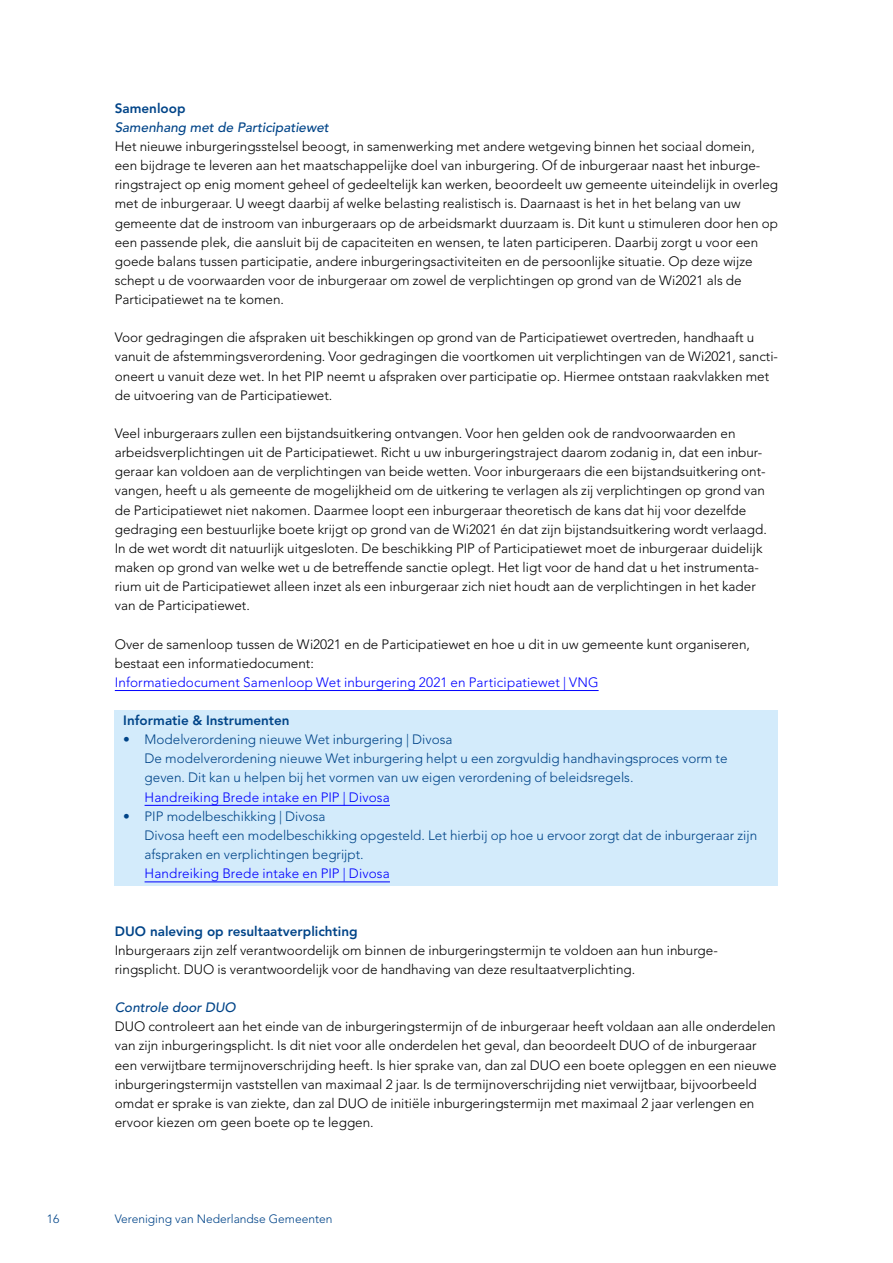
<style>
.page{position:relative;width:893px;height:1263px;background:#fff}
.page>*{position:absolute;margin:0;border:0;box-sizing:border-box;transform-origin:0 0}
.VNG_-_Broodtekst{font:300 13.5px/19.2px "Avenir LT Std";color:#000}
.t1{font:300 13.5px/19.2px "Avenir LT Std";color:#048}
.VNG_-_Broodtekst-2{font:300 13.5px "Avenir LT Std";letter-spacing:.01em;color:#00f}
.H3_-_VNG_-_Tussen_2{font:italic 500 13.5px "Avenir LT Std";color:#048}
.H2_-_VNG_-_Tussen_1{font:800 13.5px "Avenir LT Std";color:#048}
.VNG_-_Aceer_kop{font:800 13.5px "Avenir LT Std";color:#048}
.t2{font:300 12px "Avenir LT Std";color:#048}
.s1{color:#00f}
</style>
<div class="page">
<hr style="left:115px;top:690px;width:484px;height:1px;background:#00f">
<div style="left:115px;top:711px;width:663px;height:22px;background:#d3ebfb"></div>
<div style="left:115px;top:730px;width:663px;height:79px;background:#d3ebfb"></div>
<hr style="left:145px;top:805px;width:245px;height:1px;background:#00f">
<div style="left:115px;top:806px;width:663px;height:80px;background:#d3ebfb"></div>
<hr style="left:145px;top:882px;width:245px;height:1px;background:#00f">
<h2 class="H2_-_VNG_-_Tussen_1" style="left:115px;top:100px;width:72px">Samenloop</h2>
<h3 class="H3_-_VNG_-_Tussen_2" style="left:115px;top:119px;width:216px">Samenhang met de Participatiewet</h3>
<p class="VNG_-_Broodtekst" style="left:115px;top:137px;width:665px">Het nieuwe inburgeringsstelsel beoogt, in samenwerking met andere wetgeving binnen het sociaal domein, een bijdrage te leveren aan het maatschappelijke doel van inburgering. Of de inburgeraar naast het inburge&shy;ringstraject op enig moment geheel of gedeeltelijk kan werken, beoordeelt uw gemeente uiteindelijk in overleg met de inburgeraar. U weegt daarbij af welke belasting realistisch is. Daarnaast is het in het belang van uw gemeente dat de instroom van inburgeraars op de arbeidsmarkt duurzaam is. Dit kunt u stimuleren door hen op een passende plek, die aansluit bij de capaciteiten en wensen, te laten participeren. Daarbij zorgt u voor een goede balans tussen participatie, andere inburgeringsactiviteiten en de persoonlijke situatie. Op deze wijze schept u de voorwaarden voor de inburgeraar om zowel de verplichtingen op grond van de Wi2021 als de Participatiewet na te komen.</p>
<p class="VNG_-_Broodtekst" style="left:115px;top:328px;width:665px">Voor gedragingen die afspraken uit beschikkingen op grond van de Participatiewet overtreden, handhaaft u vanuit de afstemmingsverordening. Voor gedragingen die voortkomen uit verplichtingen van de Wi2021, sancti&shy;oneert u vanuit deze wet. In het PIP neemt u afspraken over participatie op. Hiermee ontstaan raakvlakken met de uitvoering van de Participatiewet.</p>
<p class="VNG_-_Broodtekst" style="left:115px;top:424px;width:654px">Veel inburgeraars zullen een bijstandsuitkering ontvangen. Voor hen gelden ook de randvoorwaarden en arbeidsverplichtingen uit de Participatiewet. Richt u uw inburgeringstraject daarom zodanig in, dat een inbur&shy;geraar kan voldoen aan de verplichtingen van beide wetten. Voor inburgeraars die een bijstandsuitkering ont&shy;vangen, heeft u als gemeente de mogelijkheid om de uitkering te verlagen als zij verplichtingen op grond van de Participatiewet niet nakomen. Daarmee loopt een inburgeraar theoretisch de kans dat hij voor dezelfde gedraging een bestuurlijke boete krijgt op grond van de Wi2021 én dat zijn bijstandsuitkering wordt verlaagd.<br>In de wet wordt dit natuurlijk uitgesloten. De beschikking PIP of Participatiewet moet de inburgeraar duidelijk maken op grond van welke wet u de betreffende sanctie oplegt. Het ligt voor de hand dat u het instrumenta&shy;rium uit de Participatiewet alleen inzet als een inburgeraar zich niet houdt aan de verplichtingen in het kader van de Participatiewet.</p>
<p class="VNG_-_Broodtekst" style="left:115px;top:634px;width:637px">Over de samenloop tussen de Wi2021 en de Participatiewet en hoe u dit in uw gemeente kunt organiseren, bestaat een informatiedocument:</p>
<p class="VNG_-_Broodtekst-2" style="left:115px;top:674px;width:485px">Informatiedocument Samenloop Wet inburgering 2021 en Participatiewet | VNG</p>
<h1 class="VNG_-_Aceer_kop" style="left:123px;top:712px;width:168px">Informatie &amp; Instrumenten</h1>
<p class="t1" style="left:145px;top:730px;width:584px;text-indent:-21px">• Modelverordening nieuwe Wet inburgering | Divosa<br>De modelverordening nieuwe Wet inburgering helpt u een zorgvuldig handhavingsproces vorm te geven. Dit kan u helpen bij het vormen van uw eigen verordening of beleidsregels.<br><span class="s1">Handreiking Brede intake en PIP | Divosa</span></p>
<p class="t1" style="left:145px;top:806px;width:614px;text-indent:-21px">• PIP modelbeschikking | Divosa<br>Divosa heeft een modelbeschikking opgesteld. Let hierbij op hoe u ervoor zorgt dat de inburgeraar zijn afspraken en verplichtingen begrijpt.<br><span class="s1">Handreiking Brede intake en PIP | Divosa</span></p>
<h2 class="H2_-_VNG_-_Tussen_1" style="left:115px;top:923px;width:244px">DUO naleving op resultaatverplichting</h2>
<p class="VNG_-_Broodtekst" style="left:115px;top:940px;width:605px">Inburgeraars zijn zelf verantwoordelijk om binnen de inburgeringstermijn te voldoen aan hun inburge&shy;ringsplicht. DUO is verantwoordelijk voor de handhaving van deze resultaatverplichting.</p>
<h3 class="H3_-_VNG_-_Tussen_2" style="left:115px;top:999px;width:123px">Controle door DUO</h3>
<p class="VNG_-_Broodtekst" style="left:115px;top:1017px;width:663px">DUO controleert aan het einde van de inburgeringstermijn of de inburgeraar heeft voldaan aan alle onderdelen van zijn inburgeringsplicht. Is dit niet voor alle onderdelen het geval, dan beoordeelt DUO of de inburgeraar een verwijtbare termijnoverschrijding heeft. Is hier sprake van, dan zal DUO een boete opleggen en een nieuwe inburgeringstermijn vaststellen van maximaal 2 jaar. Is de termijnoverschrijding niet verwijtbaar, bijvoorbeeld omdat er sprake is van ziekte, dan zal DUO de initiële inburgeringstermijn met maximaal 2 jaar verlengen en ervoor kiezen om geen boete op te leggen.</p>
<p class="t2" style="left:47px;top:1211px;width:14px">16</p>
<p class="t2" style="left:115px;top:1211px;width:219px">Vereniging van Nederlandse Gemeenten</p>
</div>
